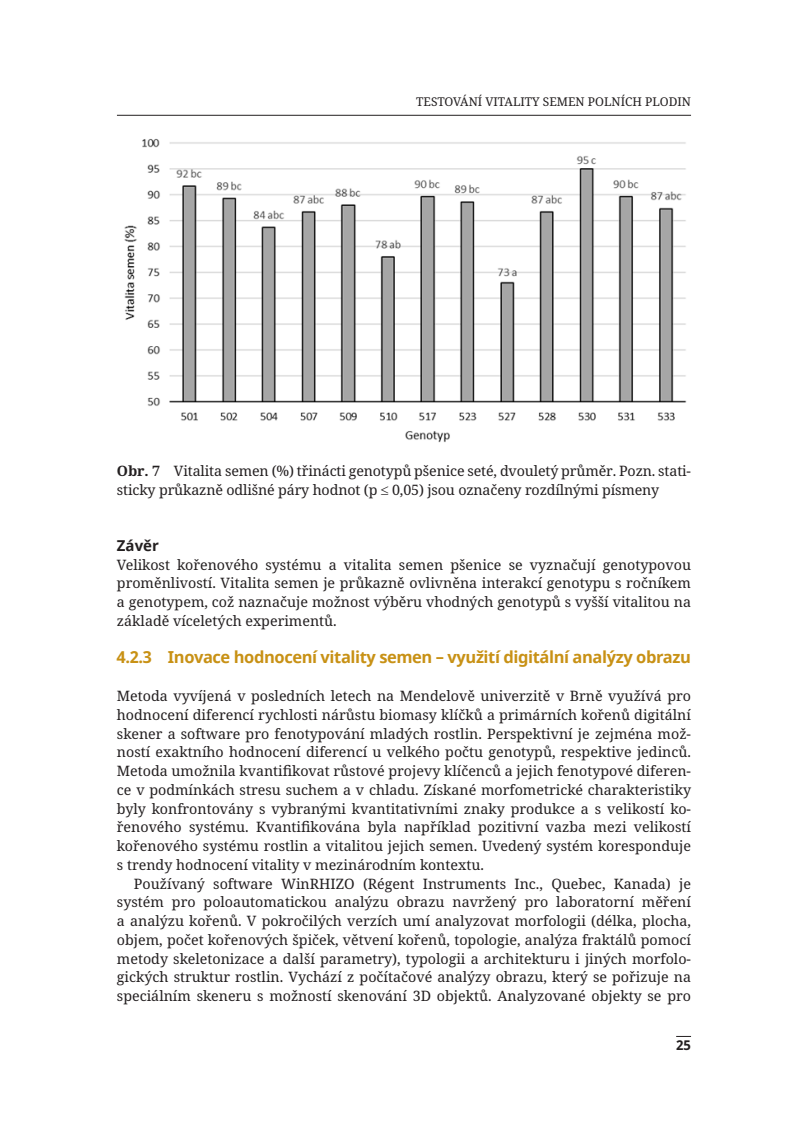
<style>
.page{position:relative;width:808px;height:1123px;background:#fff}
.page>*{position:absolute;margin:0;border:0;box-sizing:border-box;transform-origin:0 0}
.t1{font:700 16.5px "Noto Sans";letter-spacing:-.025em;color:#c89115}
._02_txt-1st_černý_na{font:700 15px "Noto Sans";color:#231f20}
._02_txt-1st{font:14.25px/18.8px "Noto Serif";letter-spacing:-.01em;color:#231f20;text-align:justify}
._02_txt{font:14.25px/18.8px "Noto Serif";color:#231f20;text-align:justify}
.t2{font:700 13.5px "Noto Sans";color:#231f20}
.t3{font:12px "Noto Serif";color:#231f20}
.s1{font-weight:700}
</style>
<div class="page">
<hr style="left:117px;top:115px;width:574px;height:1px;background:#231f20">
<svg style="left:676px;top:1036px;width:15px;height:1px"></svg>
<img style="left:124px;top:138px;width:563px;height:305px">
<p class="t3" style="left:416px;top:94px;width:276px">TESTOVÁNÍ VITALITY SEMEN POLNÍCH PLODIN</p>
<p class="_02_txt-1st" style="left:117px;top:462px;width:576px"><span class="s1">Obr. 7</span> Vitalita semen (%) třinácti genotypů pšenice seté, dvouletý průměr. Pozn. stati&shy;sticky průkazně odlišné páry hodnot (p ≤ 0,05) jsou označeny rozdílnými písmeny</p>
<p class="_02_txt-1st_černý_na" style="left:117px;top:535px;width:43px">Závěr</p>
<p class="_02_txt-1st" style="left:117px;top:555px;width:576px">Velikost kořenového systému a vitalita semen pšenice se vyznačují genotypovou proměnlivostí. Vitalita semen je průkazně ovlivněna interakcí genotypu s ročníkem a genotypem, což naznačuje možnost výběru vhodných genotypů s vyšší vitalitou na základě víceletých experimentů.</p>
<p class="t1" style="left:117px;top:646px;width:575px">4.2.3 Inovace hodnocení vitality semen – využití digitální analýzy obrazu</p>
<p class="_02_txt-1st" style="left:117px;top:687px;width:576px">Metoda vyvíjená v posledních letech na Mendelově univerzitě v Brně využívá pro hodnocení diferencí rychlosti nárůstu biomasy klíčků a primárních kořenů digitální skener a software pro fenotypování mladých rostlin. Perspektivní je zejména mož&shy;ností exaktního hodnocení diferencí u velkého počtu genotypů, respektive jedinců.<br>Metoda umožnila kvantifikovat růstové projevy klíčenců a jejich fenotypové diferen&shy;ce v podmínkách stresu suchem a v chladu. Získané morfometrické charakteristiky byly konfrontovány s vybranými kvantitativními znaky produkce a s velikostí ko&shy;řenového systému. Kvantifikována byla například pozitivní vazba mezi velikostí kořenového systému rostlin a vitalitou jejich semen. Uvedený systém koresponduje s trendy hodnocení vitality v mezinárodním kontextu.</p>
<p class="_02_txt" style="left:117px;top:874px;width:576px;text-indent:17px">Používaný software WinRHIZO (Régent Instruments Inc., Quebec, Kanada) je systém pro poloautomatickou analýzu obrazu navržený pro laboratorní měření a analýzu kořenů. V pokročilých verzích umí analyzovat morfologii (délka, plocha, objem, počet kořenových špiček, větvení kořenů, topologie, analýza fraktálů pomocí metody skeletonizace a další parametry), typologii a architekturu i jiných morfolo&shy;gických struktur rostlin. Vychází z počítačové analýzy obrazu, který se pořizuje na speciálním skeneru s možností skenování 3D objektů. Analyzované objekty se pro</p>
<p class="t2" style="left:676px;top:1035px;width:16px">25</p>
</div>
